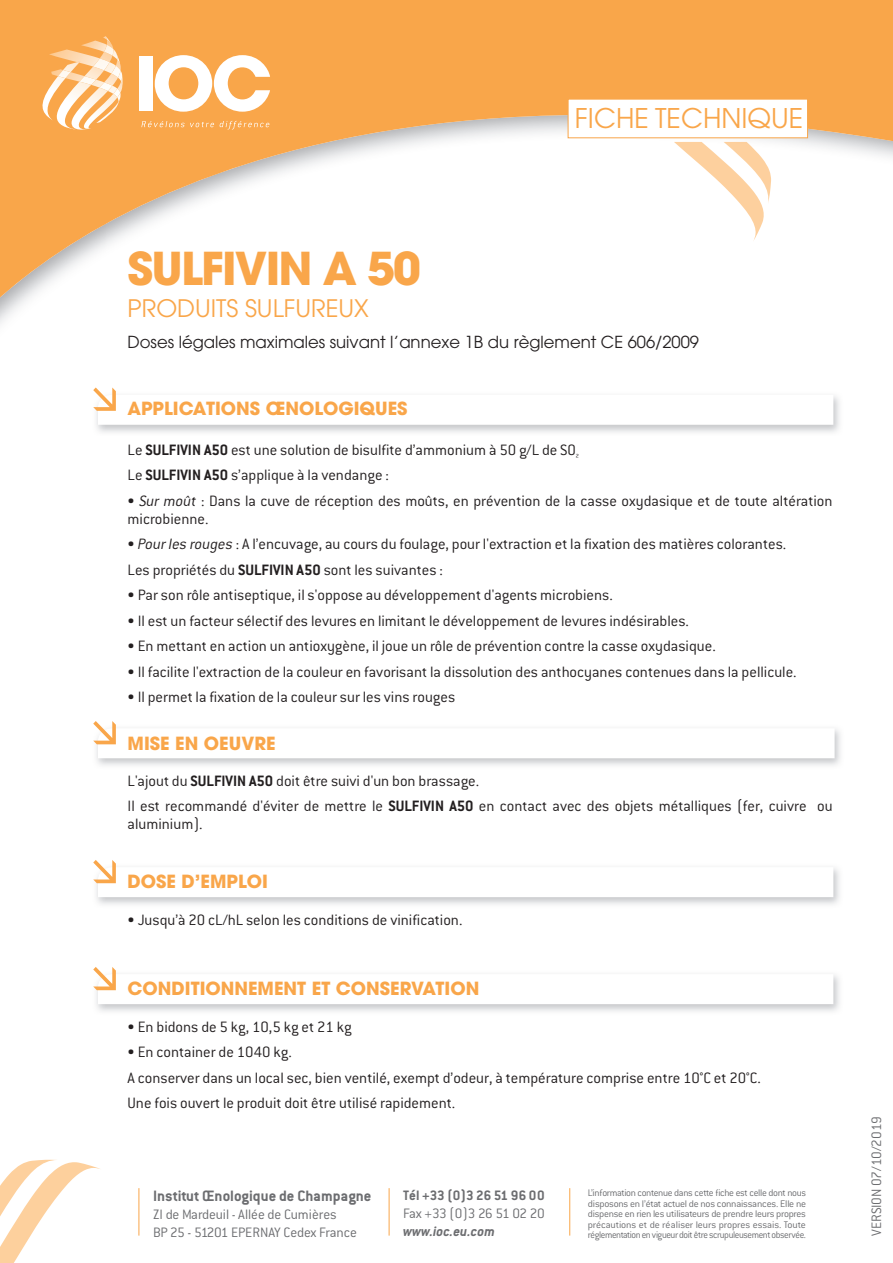
<style>
.page{position:relative;width:893px;height:1263px;background:#fff}
.page>*{position:absolute;margin:0;border:0;box-sizing:border-box;transform-origin:0 0}
.t1{font:700 45px "Avant Garde LT";letter-spacing:-.04em;color:#f9a64a}
.t2{font:27px "Avant Garde LT";color:#f9a64a}
.t3{font:24px "Avant Garde LT";color:#f9a64a}
.t4{font:700 18px "Avant Garde LT";color:#f9a64a}
.t5{font:300 16.5px/25.5px "Conduit ITC";color:#231f20}
.t6{font:16.5px "Avant Garde LT";color:#231f20}
.t7{font:700 16.5px "Conduit ITC";color:#6c6d70}
.t8{font:300 15px/18px "Conduit ITC";letter-spacing:-.01em;color:#6c6d70}
.t9{font:700 15px "Conduit ITC";color:#6c6d70}
.t10{font:300 15px "Conduit ITC";letter-spacing:-.03em;color:#6c6d70}
.t11{font:italic 700 15px "Conduit ITC";color:#6c6d70}
.t12{font:300 10.5px/10.5px "Conduit ITC";letter-spacing:-.035em;color:#6c6d70;text-align:justify}
.s1{font-weight:700}
.s2{font-style:italic}
</style>
<div class="page">
<svg style="left:0;top:0;width:893px;height:324px"></svg>
<svg style="left:0;top:1160px;width:100px;height:103px"></svg>
<svg style="left:567px;top:98px;width:241px;height:41px"></svg>
<hr style="left:139px;top:1188px;width:1px;height:47px;background:#f9a64a">
<hr style="left:389px;top:1188px;width:1px;height:47px;background:#f9a64a">
<hr style="left:569px;top:1188px;width:1px;height:47px;background:#f9a64a">
<img style="left:49px;top:49px;width:6px;height:13px">
<img style="left:121px;top:75px;width:2px;height:54px">
<img style="left:113px;top:105px;width:8px;height:25px">
<img style="left:55px;top:36px;width:58px;height:94px">
<img style="left:93px;top:58px;width:6px;height:12px">
<img style="left:79px;top:76px;width:17px;height:9px">
<svg style="left:99px;top:36px;width:23px;height:69px;background:#fbcf9e"></svg>
<img style="left:39px;top:62px;width:40px;height:59px">
<svg style="left:58px;top:70px;width:13px;height:8px"></svg>
<svg style="left:141px;top:121px;width:73px;height:6px"></svg>
<svg style="left:220px;top:121px;width:49px;height:8px"></svg>
<div style="left:139px;top:56px;width:14px;height:55px;background:#fff"></div>
<svg style="left:155px;top:55px;width:115px;height:57px"></svg>
<img style="left:674px;top:142px;width:92px;height:100px">
<img style="left:724px;top:142px;width:47px;height:62px">
<svg style="left:93px;top:387px;width:740px;height:38px"></svg>
<svg style="left:93px;top:721px;width:742px;height:37px"></svg>
<svg style="left:93px;top:860px;width:740px;height:37px"></svg>
<svg style="left:93px;top:967px;width:740px;height:37px"></svg>
<h2 class="t2" style="left:575px;top:102px;width:230px">FICHE TECHNIQUE</h2>
<h1 class="t1" style="left:128px;top:239px;width:295px">SULFIVIN A 50</h1>
<h3 class="t3" style="left:128px;top:294px;width:243px">PRODUITS SULFUREUX</h3>
<p class="t6" style="left:128px;top:332px;width:573px">Doses légales maximales suivant l’annexe 1B du règlement CE 606/2009</p>
<p class="t4" style="left:128px;top:397px;width:281px">APPLICATIONS ŒNOLOGIQUES</p>
<p class="t5" style="left:128px;top:437px;width:453px">Le <span class="s1">SULFIVIN A50</span> est une solution de bisulfite d’ammonium à 50 g/L de SO<sub>²<br></sub>Le <span class="s1">SULFIVIN A50</span> s’applique à la vendange :</p>
<p class="t5" style="left:128px;top:491px;width:706px;line-height:18px">• <span class="s2">Sur moût</span> : Dans la cuve de réception des moûts, en prévention de la casse oxydasique et de toute altération microbienne.</p>
<p class="t5" style="left:128px;top:531px;width:660px">• <span class="s2">Pour les rouges</span> : A l’encuvage, au cours du foulage, pour l'extraction et la fixation des matières colorantes.<br>Les propriétés du <span class="s1">SULFIVIN A50</span> sont les suivantes :</p>
<p class="t5" style="left:128px;top:582px;width:487px">• Par son rôle antiseptique, il s'oppose au développement d'agents microbiens.</p>
<p class="t5" style="left:128px;top:608px;width:563px">• Il est un facteur sélectif des levures en limitant le développement de levures indésirables.</p>
<p class="t5" style="left:128px;top:633px;width:590px">• En mettant en action un antioxygène, il joue un rôle de prévention contre la casse oxydasique.</p>
<p class="t5" style="left:128px;top:659px;width:671px">• Il facilite l'extraction de la couleur en favorisant la dissolution des anthocyanes contenues dans la pellicule.</p>
<p class="t5" style="left:128px;top:684px;width:329px">• Il permet la fixation de la couleur sur les vins rouges</p>
<p class="t4" style="left:128px;top:731px;width:150px">MISE EN OEUVRE</p>
<p class="t5" style="left:128px;top:768px;width:707px">L'ajout du <span class="s1">SULFIVIN A50</span> doit être suivi d'un bon brassage.<br>Il est recommandé d'éviter de mettre le <span class="s1">SULFIVIN A50</span> en contact avec des objets métalliques (fer, cuivre ou</p>
<p class="t5" style="left:128px;top:811px;width:77px">aluminium).</p>
<p class="t4" style="left:128px;top:870px;width:142px">DOSE D’EMPLOI</p>
<p class="t5" style="left:128px;top:907px;width:336px">• Jusqu’à 20 cL/hL selon les conditions de vinification.</p>
<p class="t4" style="left:128px;top:977px;width:353px">CONDITIONNEMENT ET CONSERVATION</p>
<p class="t5" style="left:128px;top:1014px;width:226px">• En bidons de 5 kg, 10,5 kg et 21 kg</p>
<p class="t5" style="left:128px;top:1039px;width:635px">• En container de 1040 kg.<br>A conserver dans un local sec, bien ventilé, exempt d’odeur, à température comprise entre 10°C et 20°C.<br>Une fois ouvert le produit doit être utilisé rapidement.</p>
<p class="t7" style="left:153px;top:1186px;width:220px">Institut Œnologique de Champagne</p>
<p class="t8" style="left:153px;top:1205px;width:205px">ZI de Mardeuil - Allée de Cumières<br>BP 25 - 51201 EPERNAY Cedex France</p>
<p class="t9" style="left:403px;top:1186px;width:143px">Tél +33 (0)3 26 51 96 00</p>
<p class="t10" style="left:403px;top:1205px;width:143px">Fax +33 (0)3 26 51 02 20</p>
<p class="t11" style="left:403px;top:1222px;width:93px">www.ioc.eu.com</p>
<p class="t12" style="left:588px;top:1188px;width:220px">L’information contenue dans cette fiche est celle dont nous disposons en l’état actuel de nos connaissances. Elle ne dispense en rien les utilisateurs de prendre leurs propres précautions et de réaliser leurs propres essais. Toute réglementationenvigueurdoitêtrescrupuleusementobservée.</p>
<p class="t8" style="left:867px;top:1235px;width:121px;rotate:-90deg">VERSION 07/10/2019</p>
</div>
